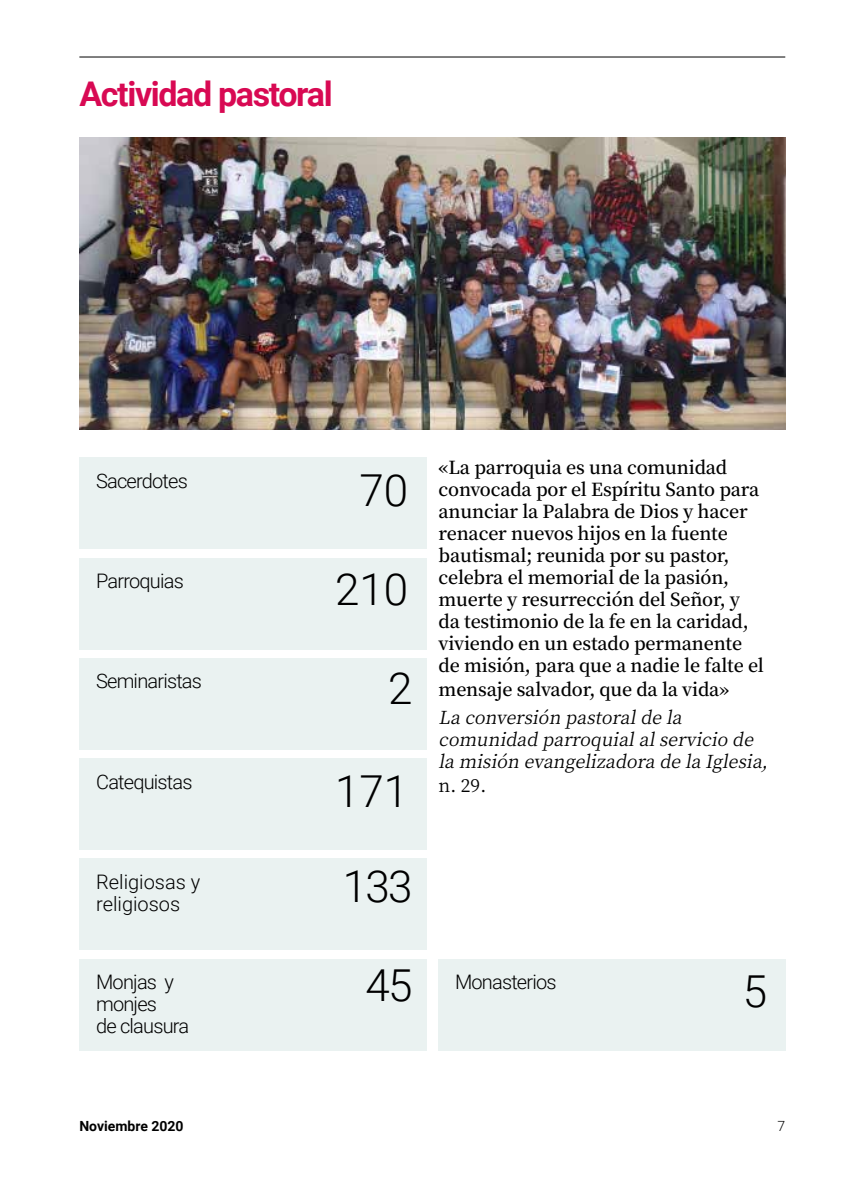
<style>
.page{position:relative;width:842px;height:1191px;background:#fff}
.page>*{position:absolute;margin:0;border:0;box-sizing:border-box;transform-origin:0 0}
.t1{font:300 44px "Roboto";color:#000}
.t2{font:700 34px "Roboto";letter-spacing:-.04em;color:#d80953}
.t3{font:300 20px/22px "Roboto";letter-spacing:-.04em;color:#000}
.t4{font:300 20px/22px "Roboto";color:#000}
.t5{font:600 18px/22px "Noto Serif TC";letter-spacing:-.01em;color:#000}
.t6{font:italic 18px/22px "Noto Serif TC";color:#000}
.t7{font:18px "Noto Serif TC";color:#000}
.t8{font:700 14px "Roboto";color:#000}
.t9{font:300 14px "Roboto";color:#000}
</style>
<div class="page">
<hr style="left:79px;top:57px;width:706px;height:1px;background:#000">
<img style="left:79px;top:138px;width:706px;height:291px">
<div style="left:79px;top:658px;width:347px;height:91px;background:#eaf2f1"></div>
<div style="left:79px;top:458px;width:347px;height:91px;background:#eaf2f1"></div>
<div style="left:79px;top:858px;width:347px;height:92px;background:#eaf2f1"></div>
<div style="left:79px;top:758px;width:347px;height:92px;background:#eaf2f1"></div>
<div style="left:79px;top:558px;width:347px;height:91px;background:#eaf2f1"></div>
<div style="left:79px;top:959px;width:347px;height:91px;background:#eaf2f1"></div>
<div style="left:438px;top:959px;width:347px;height:91px;background:#eaf2f1"></div>
<h2 class="t2" style="left:79px;top:70px;width:255px">Actividad pastoral</h2>
<p class="t3" style="left:96px;top:469px;width:93px">Sacerdotes</p>
<h1 class="t1" style="left:359px;top:459px;width:50px">70</h1>
<p class="t3" style="left:96px;top:569px;width:89px">Parroquias</p>
<h1 class="t1" style="left:335px;top:559px;width:75px">210</h1>
<p class="t3" style="left:96px;top:669px;width:107px">Seminaristas</p>
<h1 class="t1" style="left:388px;top:657px;width:26px">2</h1>
<p class="t3" style="left:96px;top:770px;width:98px">Catequistas</p>
<h1 class="t1" style="left:335px;top:760px;width:75px">171</h1>
<p class="t4" style="left:96px;top:870px;width:106px">Religiosas y religiosos</p>
<h1 class="t1" style="left:343px;top:855px;width:71px">133</h1>
<p class="t5" style="left:439px;top:457px;width:327px">«La parroquia es una comunidad convocada por el Espíritu Santo para anunciar la Palabra de Dios y hacer renacer nuevos hijos en la fuente bautismal; reunida por su pastor, celebra el memorial de la pasión, muerte y resurrección del Señor, y da testimonio de la fe en la caridad, viviendo en un estado permanente de misión, para que a nadie le falte el</p>
<p class="t5" style="left:439px;top:679px;width:292px">mensaje salvador, que da la vida»</p>
<p class="t6" style="left:439px;top:706px;width:344px">Laconversiónpastoraldela comunidadparroquialalserviciode lamisiónevangelizadoradelaIglesia,</p>
<p class="t7" style="left:439px;top:775px;width:49px">n. 29.</p>
<h1 class="t1" style="left:365px;top:955px;width:48px">45</h1>
<p class="t3" style="left:96px;top:970px;width:94px">Monjas y monjes<br>de clausura</p>
<p class="t3" style="left:455px;top:970px;width:103px">Monasterios</p>
<h1 class="t1" style="left:743px;top:960px;width:26px">5</h1>
<p class="t8" style="left:79px;top:1116px;width:106px">Noviembre 2020</p>
<p class="t9" style="left:777px;top:1116px;width:9px">7</p>
</div>
